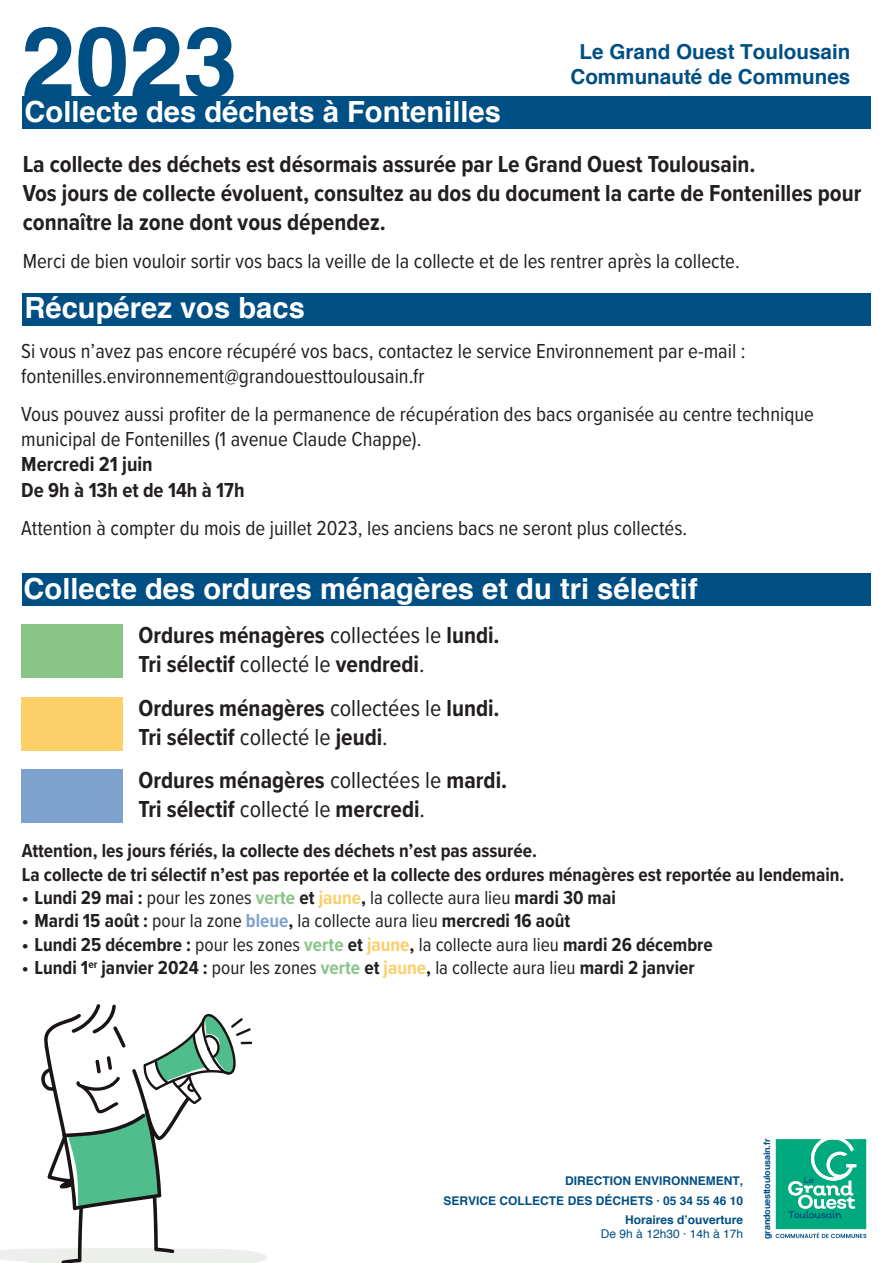
<style>
.page{position:relative;width:893px;height:1263px;background:#fff}
.page>*{position:absolute;margin:0;border:0;box-sizing:border-box;transform-origin:0 0}
.t1{font:700 97.2px "Helvetica";color:#004f84}
.t2{font:700 29.1px "Helvetica";color:#fff}
.t3{font:700 24px/28.8px "Proxima Nova Cond";color:#231f20}
.t4{font:21px/25.2px "Proxima Nova Cond";color:#231f20}
.t5{font:700 21px "Proxima Nova Cond";color:#231f20}
.t6{font:700 20.7px "Helvetica";color:#004f84}
.t7{font:700 19.5px "Proxima Nova Cond";color:#231f20}
.t8{font:19.5px "Proxima Nova Cond";color:#231f20}
.t9{font:700 12px "Helvetica";color:#004f84}
.t10{font:12px "Helvetica";color:#004f84}
.t11{font:700 9px "Helvetica";letter-spacing:-.02em;color:#004f84}
.s1{font-weight:400}
.s2{font-weight:700}
.s3{font-weight:700;color:#8ac588}
.s4{font-weight:700;color:#fbd069}
.s5{color:#7ea2ce}
.s6{color:#8ac588}
.s7{color:#fbd069}
</style>
<div class="page">
<div style="left:23px;top:96px;width:848px;height:33px;background:#004f84"></div>
<div style="left:23px;top:293px;width:848px;height:32px;background:#004f84"></div>
<svg style="left:775px;top:1139px;width:92px;height:100px"></svg>
<svg style="left:776px;top:1139px;width:90px;height:99px;background:#36b899"></svg>
<svg style="left:0;top:1004px;width:267px;height:259px"></svg>
<div style="left:22px;top:573px;width:848px;height:33px;background:#004f84"></div>
<div style="left:21px;top:624px;width:101px;height:54px;background:#8ac588"></div>
<div style="left:21px;top:697px;width:101px;height:54px;background:#fbd069"></div>
<div style="left:21px;top:769px;width:101px;height:54px;background:#7ea2ce"></div>
<p class="t1" style="left:21px;top:0;width:218px">2023</p>
<p class="t2" style="left:24px;top:93px;width:478px">Collecte des déchets à Fontenilles</p>
<p class="t6" style="left:580px;top:38px;width:272px">Le Grand Ouest Toulousain</p>
<p class="t6" style="left:570px;top:63px;width:282px">Communauté de Communes</p>
<p class="t3" style="left:23px;top:149px;width:734px">La collecte des déchets est désormais assurée par Le Grand Ouest Toulousain.</p>
<p class="t3" style="left:23px;top:178px;width:840px">Vos jours de collecte évoluent, consultez au dos du document la carte de Fontenilles pour connaître la zone dont vous dépendez.</p>
<p class="t4" style="left:23px;top:247px;width:718px">Merci de bien vouloir sortir vos bacs la veille de la collecte et de les rentrer après la collecte.</p>
<p class="t2" style="left:24px;top:290px;width:282px">Récupérez vos bacs</p>
<p class="t4" style="left:21px;top:337px;width:726px">Si vous n’avez pas encore récupéré vos bacs, contactez le service Environnement par e-mail :</p>
<p class="t4" style="left:21px;top:363px;width:405px">fontenilles.environnement@grandouesttoulousain.fr</p>
<p class="t4" style="left:21px;top:401px;width:794px">Vous pouvez aussi profiter de la permanence de récupération des bacs organisée au centre technique municipal de Fontenilles (1 avenue Claude Chappe).</p>
<p class="t5" style="left:21px;top:449px;width:133px">Mercredi 21 juin</p>
<p class="t5" style="left:21px;top:474px;width:225px">De 9h à 13h et de 14h à 17h</p>
<p class="t4" style="left:21px;top:514px;width:667px">Attention à compter du mois de juillet 2023, les anciens bacs ne seront plus collectés.</p>
<p class="t2" style="left:24px;top:570px;width:676px">Collecte des ordures ménagères et du tri sélectif</p>
<p class="t3" style="left:138px;top:620px;width:363px">Ordures ménagères <span class="s1">collectées le</span> lundi.<br>Tri sélectif <span class="s1">collecté le</span> vendredi<span class="s1">.</span></p>
<p class="t3" style="left:138px;top:693px;width:363px">Ordures ménagères <span class="s1">collectées le</span> lundi.<br>Tri sélectif <span class="s1">collecté le</span> jeudi<span class="s1">.</span></p>
<p class="t3" style="left:138px;top:765px;width:370px">Ordures ménagères <span class="s1">collectées le</span> mardi.<br>Tri sélectif <span class="s1">collecté le</span> mercredi<span class="s1">.</span></p>
<p class="t7" style="left:22px;top:836px;width:517px">Attention, les jours fériés, la collecte des déchets n’est pas assurée.</p>
<p class="t7" style="left:22px;top:860px;width:824px">La collecte de tri sélectif n’est pas reportée et la collecte des ordures ménagères est reportée au lendemain.</p>
<p class="t8" style="left:22px;top:883px;width:596px"><span class="s2">• Lundi 29 mai :</span> pour les zones <span class="s3">verte</span> <span class="s2">et</span> <span class="s4">jaune</span><span class="s2">,</span> la collecte aura lieu <span class="s2">mardi 30 mai</span></p>
<p class="t7" style="left:22px;top:906px;width:550px">• Mardi 15 août : <span class="s1">pour la zone</span> <span class="s5">bleue</span>, <span class="s1">la collecte aura lieu</span> mercredi 16 août</p>
<p class="t7" style="left:22px;top:930px;width:692px">• Lundi 25 décembre : <span class="s1">pour les zones</span> <span class="s6">verte</span> et <span class="s7">jaune</span>, <span class="s1">la collecte aura lieu</span> mardi 26 décembre</p>
<p class="t7" style="left:22px;top:953px;width:674px">• Lundi 1<sup>er</sup> janvier 2024 : <span class="s1">pour les zones</span> <span class="s6">verte</span> et <span class="s7">jaune</span>, <span class="s1">la collecte aura lieu</span> mardi 2 janvier</p>
<p class="t9" style="left:565px;top:1173px;width:180px">DIRECTION ENVIRONNEMENT,</p>
<p class="t9" style="left:444px;top:1193px;width:301px">SERVICE COLLECTE DES DÉCHETS · 05 34 55 46 10</p>
<p class="t9" style="left:625px;top:1212px;width:120px">Horaires d’ouverture</p>
<p class="t10" style="left:601px;top:1225px;width:144px">De 9h à 12h30 · 14h à 17h</p>
<p class="t11" style="left:761px;top:1239px;width:101px;rotate:-90deg">grandouesttoulousain.fr</p>
</div>
